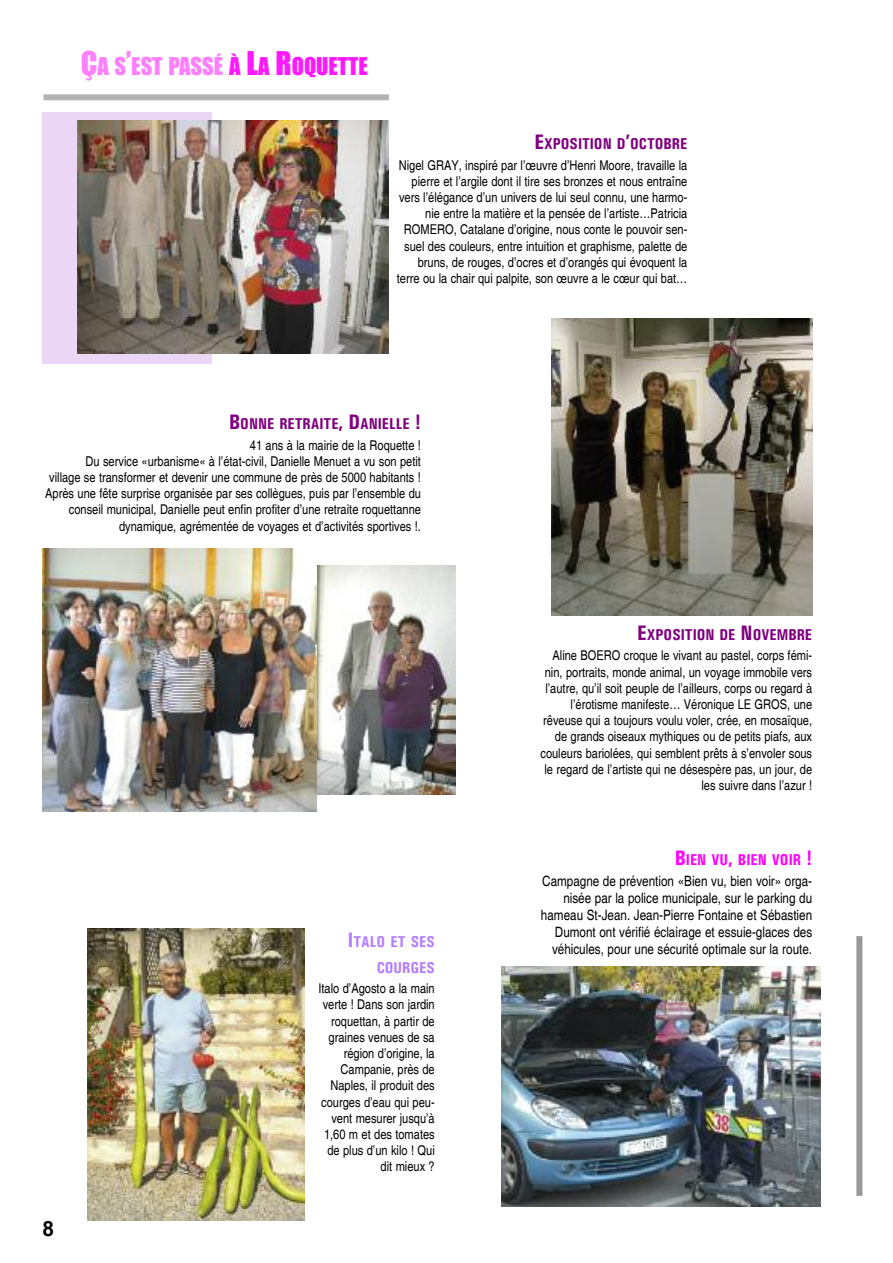
<style>
.page{position:relative;width:893px;height:1263px;background:#fff}
.page>*{position:absolute;margin:0;border:0;box-sizing:border-box;transform-origin:0 0}
.t1{font:22.5px "Impact";color:#ff80ff}
.t2{font:700 21px "Arial";color:#000}
.t3{font:700 condensed 15.75px "Univers";color:#800080}
.t4{font:700 condensed 15.75px/25.2px "Univers";color:#b47eff;text-align:right}
.t5{font:700 condensed 15.75px "Univers";color:#f0f}
.t6{font:condensed 14.25px/17.1px "Helvetica";color:#000;text-align:right}
.t7{font:condensed 13.5px/16.2px "Helvetica";color:#000;text-align:right}
.s1{font-size:30px}
.s2{color:#ff19ff}
.s3{font-size:30px;color:#ff19ff}
.s4{font-size:21px}
</style>
<div class="page">
<img style="left:316px;top:566px;width:139px;height:228px">
<div style="left:43px;top:112px;width:169px;height:252px;background:#ebd6f5"></div>
<div style="left:856px;top:936px;width:6px;height:260px;background:#999"></div>
<div style="left:44px;top:94px;width:345px;height:6px;background:#b3b3b3"></div>
<img style="left:77px;top:120px;width:311px;height:234px">
<img style="left:43px;top:549px;width:273px;height:263px">
<img style="left:551px;top:318px;width:261px;height:297px">
<img style="left:88px;top:928px;width:217px;height:292px">
<img style="left:502px;top:967px;width:319px;height:239px">
<h1 class="t1" style="left:81px;top:52px;width:288px"><span class="s1">Ç</span>A S<span class="s1">’</span>EST PASSÉ <span class="s2">À</span> <span class="s3">L</span><span class="s2">A</span> <span class="s3">R</span><span class="s2">OQUETTE</span></h1>
<p class="t3" style="left:534px;top:134px;width:155px"><span class="s4">E</span>XPOSITION D<span class="s4">’</span>OCTOBRE</p>
<p class="t7" style="left:397px;top:157px;width:292px">Nigel GRAY, inspiré par l’œuvre d’Henri Moore, travaille la pierre et l’argile dont il tire ses bronzes et nous entraîne vers l’élégance d’un univers de lui seul connu, une harmo&shy;nie entre la matière et la pensée de l’artiste…Patricia ROMERO, Catalane d’origine, nous conte le pouvoir sen&shy;suel des couleurs, entre intuition et graphisme, palette de bruns, de rouges, d’ocres et d’orangés qui évoquent la terre ou la chair qui palpite, son œuvre a le cœur qui bat…</p>
<p class="t3" style="left:229px;top:414px;width:193px"><span class="s4">B</span>ONNE RETRAITE<span class="s4">, D</span>ANIELLE <span class="s4">!</span></p>
<p class="t7" style="left:45px;top:437px;width:377px">41 ans à la mairie de la Roquette !<br>Du service «urbanisme« à l’état-civil, Danielle Menuet a vu son petit<br>village se transformer et devenir une commune de près de 5000 habitants !<br>Après une fête surprise organisée par ses collègues, puis par l’ensemble du conseil municipal, Danielle peut enfin profiter d’une retraite roquettanne dynamique, agrémentée de voyages et d’activités sportives !.</p>
<h2 class="t2" style="left:43px;top:1217px;width:13px">8</h2>
<p class="t4" style="left:348px;top:929px;width:88px"><span class="s4">I</span>TALO ET SES<br>COURGES</p>
<p class="t7" style="left:318px;top:980px;width:118px">Italo d’Agosto a la main verte ! Dans son jardin roquettan, à partir de graines venues de sa région d’origine, la<br>Campanie, près de<br>Naples, il produit des courges d’eau qui peu&shy;vent mesurer jusqu’à<br>1,60 m et des tomates de plus d’un kilo ! Qui dit mieux ?</p>
<p class="t3" style="left:637px;top:625px;width:177px"><span class="s4">E</span>XPOSITION DE <span class="s4">N</span>OVEMBRE</p>
<p class="t7" style="left:540px;top:647px;width:273px">Aline BOERO croque le vivant au pastel, corps fémi&shy;nin, portraits, monde animal, un voyage immobile vers l’autre, qu’il soit peuple de l’ailleurs, corps ou regard à l’érotisme manifeste… Véronique LE GROS, une rêveuse qui a toujours voulu voler, crée, en mosaïque, de grands oiseaux mythiques ou de petits piafs, aux couleurs bariolées, qui semblent prêts à s’envoler sous le regard de l’artiste qui ne désespère pas, un jour, de les suivre dans l’azur !</p>
<p class="t5" style="left:675px;top:850px;width:139px"><span class="s4">B</span>IEN VU<span class="s4">,</span> BIEN VOIR <span class="s4">!</span></p>
<p class="t6" style="left:541px;top:872px;width:273px">Campagne de prévention «Bien vu, bien voir» orga&shy;nisée par la police municipale, sur le parking du hameau St-Jean. Jean-Pierre Fontaine et Sébastien Dumont ont vérifié éclairage et essuie-glaces des véhicules, pour une sécurité optimale sur la route.</p>
</div>
